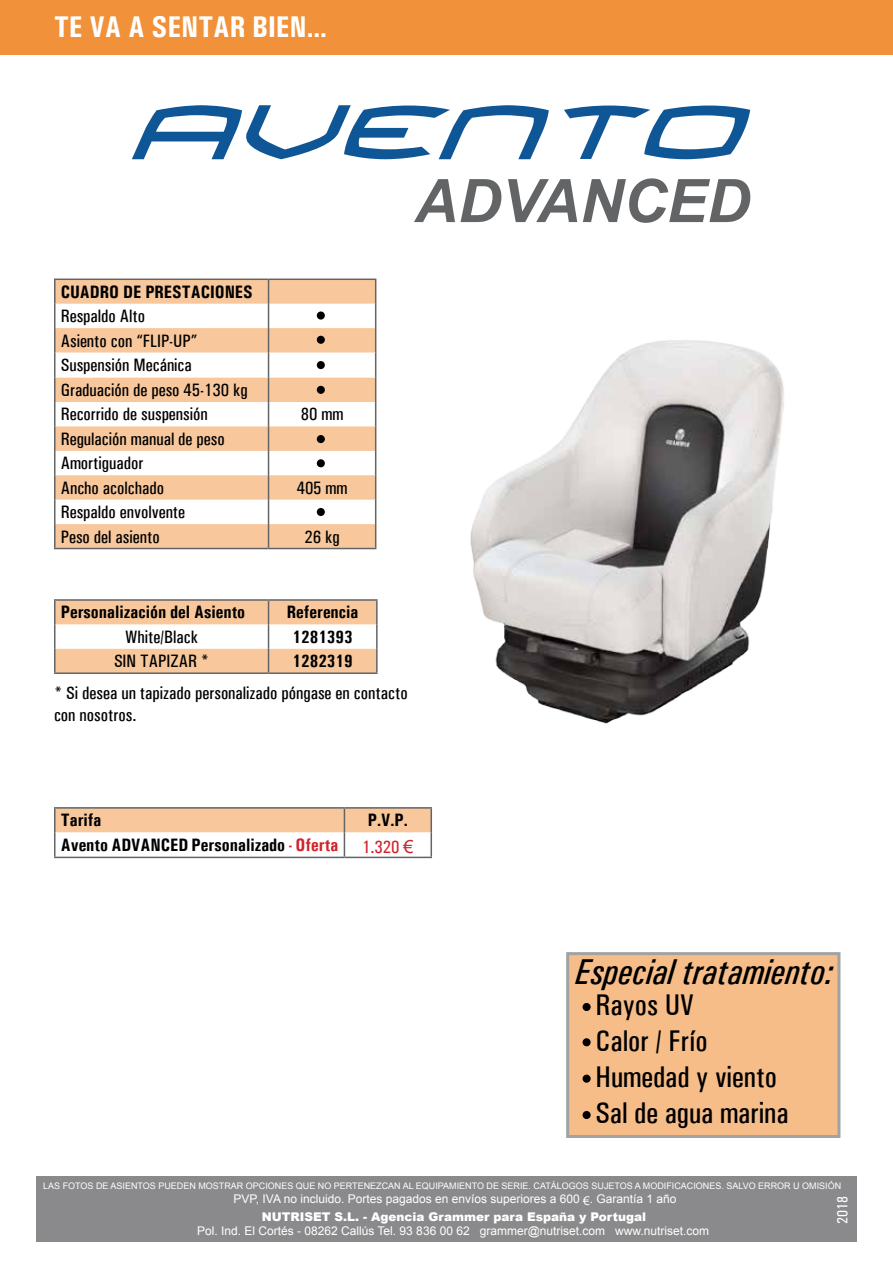
<style>
.page{position:relative;width:893px;height:1263px;background:#fff}
.page>*{position:absolute;margin:0;border:0;box-sizing:border-box;transform-origin:0 0}
.t1{font:italic 700 60px "Arial";color:#636466}
.t2{font:italic 500 36px "Univers Condensed";color:#000}
.t3{font:500 30px/36px "Univers Condensed";color:#000}
.t4{font:700 30px "Univers Condensed";color:#fff}
.t5{font:500 18px/24.6px "Univers Condensed";color:#000}
.t6{font:700 18px "Univers Condensed";color:#000}
.t7{font:500 18px "Univers Condensed";color:#d2232a}
.t8{font:500 15px "Univers Condensed";color:#fff}
.t9{font:12px "Arial";color:#fff}
.t10{font:900 12px "Arial";color:#fff}
.t11{font:9px "Arial";color:#fff}
.s1{color:#d2232a}
.s2{font-family:"Arial";font-weight:400}
</style>
<div class="page">
<div style="left:0;top:0;width:893px;height:54px;background:#f19139"></div>
<svg style="left:132px;top:105px;width:618px;height:54px"></svg>
<img style="left:470px;top:340px;width:314px;height:384px">
<div style="left:36px;top:1176px;width:821px;height:66px;background:#8a8a8c"></div>
<svg style="left:56px;top:280px;width:319px;height:268px;fill:#f8c89c"></svg>
<hr style="left:54px;top:279px;width:215px;height:1px;background:#636466">
<hr style="left:54px;top:280px;width:2px;height:24px;background:#636466">
<hr style="left:269px;top:279px;width:107px;height:1px;background:#636466">
<hr style="left:54px;top:304px;width:2px;height:24px;background:#636466">
<hr style="left:54px;top:328px;width:2px;height:24px;background:#636466">
<hr style="left:54px;top:352px;width:2px;height:26px;background:#636466">
<hr style="left:54px;top:378px;width:2px;height:24px;background:#636466">
<hr style="left:54px;top:402px;width:2px;height:24px;background:#636466">
<hr style="left:54px;top:426px;width:2px;height:25px;background:#636466">
<hr style="left:54px;top:451px;width:2px;height:24px;background:#636466">
<hr style="left:54px;top:475px;width:2px;height:25px;background:#636466">
<hr style="left:54px;top:500px;width:2px;height:24px;background:#636466">
<hr style="left:54px;top:524px;width:2px;height:24px;background:#636466">
<svg style="left:268px;top:280px;width:1px;height:268px"></svg>
<svg style="left:375px;top:280px;width:1px;height:268px"></svg>
<hr style="left:54px;top:548px;width:215px;height:1px;background:#636466">
<hr style="left:269px;top:548px;width:107px;height:1px;background:#636466">
<div style="left:317px;top:311px;width:8px;height:9px;background:#000;border-radius:50%"></div>
<div style="left:317px;top:336px;width:8px;height:8px;background:#000;border-radius:50%"></div>
<div style="left:317px;top:361px;width:8px;height:8px;background:#000;border-radius:50%"></div>
<div style="left:317px;top:386px;width:8px;height:8px;background:#000;border-radius:50%"></div>
<div style="left:317px;top:435px;width:8px;height:8px;background:#000;border-radius:50%"></div>
<div style="left:317px;top:459px;width:8px;height:8px;background:#000;border-radius:50%"></div>
<hr style="left:54px;top:599px;width:215px;height:2px;background:#636466">
<hr style="left:54px;top:601px;width:2px;height:23px;background:#636466">
<hr style="left:269px;top:599px;width:109px;height:2px;background:#636466">
<hr style="left:376px;top:601px;width:2px;height:23px;background:#636466">
<hr style="left:54px;top:624px;width:2px;height:25px;background:#636466">
<hr style="left:376px;top:624px;width:2px;height:25px;background:#636466">
<hr style="left:54px;top:649px;width:2px;height:23px;background:#636466">
<svg style="left:55px;top:600px;width:322px;height:72px"></svg>
<hr style="left:376px;top:649px;width:2px;height:23px;background:#636466">
<hr style="left:54px;top:672px;width:215px;height:2px;background:#636466">
<hr style="left:269px;top:672px;width:109px;height:2px;background:#636466">
<hr style="left:54px;top:807px;width:290px;height:2px;background:#636466">
<hr style="left:54px;top:809px;width:2px;height:23px;background:#636466">
<hr style="left:344px;top:807px;width:88px;height:2px;background:#636466">
<hr style="left:430px;top:809px;width:2px;height:23px;background:#636466">
<hr style="left:54px;top:832px;width:2px;height:25px;background:#636466">
<svg style="left:55px;top:808px;width:376px;height:49px"></svg>
<hr style="left:430px;top:832px;width:2px;height:25px;background:#636466">
<hr style="left:54px;top:857px;width:290px;height:1px;background:#636466">
<hr style="left:344px;top:857px;width:88px;height:1px;background:#636466">
<div style="left:566px;top:952px;width:274px;height:186px;background:#f6bd88"></div>
<div style="left:317px;top:508px;width:8px;height:8px;background:#000;border-radius:50%"></div>
<div style="left:583px;top:1003px;width:8px;height:8px;background:#000;border-radius:50%"></div>
<div style="left:583px;top:1038px;width:8px;height:8px;background:#000;border-radius:50%"></div>
<div style="left:583px;top:1074px;width:8px;height:9px;background:#000;border-radius:50%"></div>
<div style="left:583px;top:1111px;width:8px;height:8px;background:#000;border-radius:50%"></div>
<h3 class="t4" style="left:54px;top:9px;width:274px">TE VA A SENTAR BIEN...</h3>
<p class="t6" style="left:61px;top:281px;width:194px">CUADRO DE PRESTACIONES</p>
<p class="t5" style="left:61px;top:304px;width:188px">Respaldo Alto<br>Asiento con “FLIP-UP”<br>Suspensión Mecánica<br>Graduación de peso 45-130 kg<br>Recorrido de suspensión</p>
<p class="t5" style="left:61px;top:427px;width:166px">Regulación manual de peso<br>Amortiguador<br>Ancho acolchado</p>
<p class="t5" style="left:61px;top:500px;width:126px">Respaldo envolvente<br>Peso del asiento</p>
<p class="t5" style="left:301px;top:402px;width:44px">80 mm</p>
<p class="t5" style="left:297px;top:475px;width:52px">405 mm</p>
<p class="t5" style="left:304px;top:524px;width:37px">26 kg</p>
<p class="t6" style="left:61px;top:601px;width:186px">Personalización del Asiento</p>
<p class="t6" style="left:287px;top:601px;width:73px">Referencia</p>
<p class="t5" style="left:125px;top:624px;width:75px">White/Black</p>
<p class="t6" style="left:292px;top:626px;width:62px">1281393</p>
<p class="t5" style="left:114px;top:649px;width:97px">SIN TAPIZAR *</p>
<p class="t6" style="left:292px;top:650px;width:62px">1282319</p>
<h1 class="t1" style="left:415px;top:161px;width:337px">ADVANCED</h1>
<p class="t5" style="left:54px;top:682px;width:355px;line-height:21.6px">* Si desea un tapizado personalizado póngase en contacto con nosotros.</p>
<p class="t6" style="left:61px;top:809px;width:42px">Tarifa</p>
<p class="t6" style="left:368px;top:809px;width:41px">P.V.P.</p>
<p class="t6" style="left:61px;top:834px;width:279px">Avento ADVANCED Personalizado <span class="s1">- Oferta</span></p>
<p class="t7" style="left:362px;top:836px;width:53px">1.320 <span class="s2">€</span></p>
<h2 class="t2" style="left:575px;top:950px;width:259px">Especial tratamiento:</h2>
<h3 class="t3" style="left:595px;top:986px;width:195px">Rayos UV<br>Calor / Frío<br>Humedad y viento<br>Sal de agua marina</h3>
<p class="t11" style="left:43px;top:1179px;width:800px">LAS FOTOS DE ASIENTOS PUEDEN MOSTRAR OPCIONES QUE NO PERTENEZCAN AL EQUIPAMIENTO DE SERIE. CATÁLOGOS SUJETOS A MODIFICACIONES. SALVO ERROR U OMISIÓN</p>
<p class="t9" style="left:233px;top:1191px;width:445px">PVP, IVA no incluido. Portes pagados en envíos superiores a 600 €. Garantía 1 año</p>
<p class="t10" style="left:262px;top:1208px;width:386px">NUTRISET S.L. - Agencia Grammer para España y Portugal</p>
<p class="t9" style="left:197px;top:1222px;width:514px">Pol. Ind. El Cortés - 08262 Callús Tel. 93 836 00 62 grammer@nutriset.com www.nutriset.com</p>
<p class="t8" style="left:833px;top:1224px;width:29px;rotate:-90deg">2018</p>
</div>
